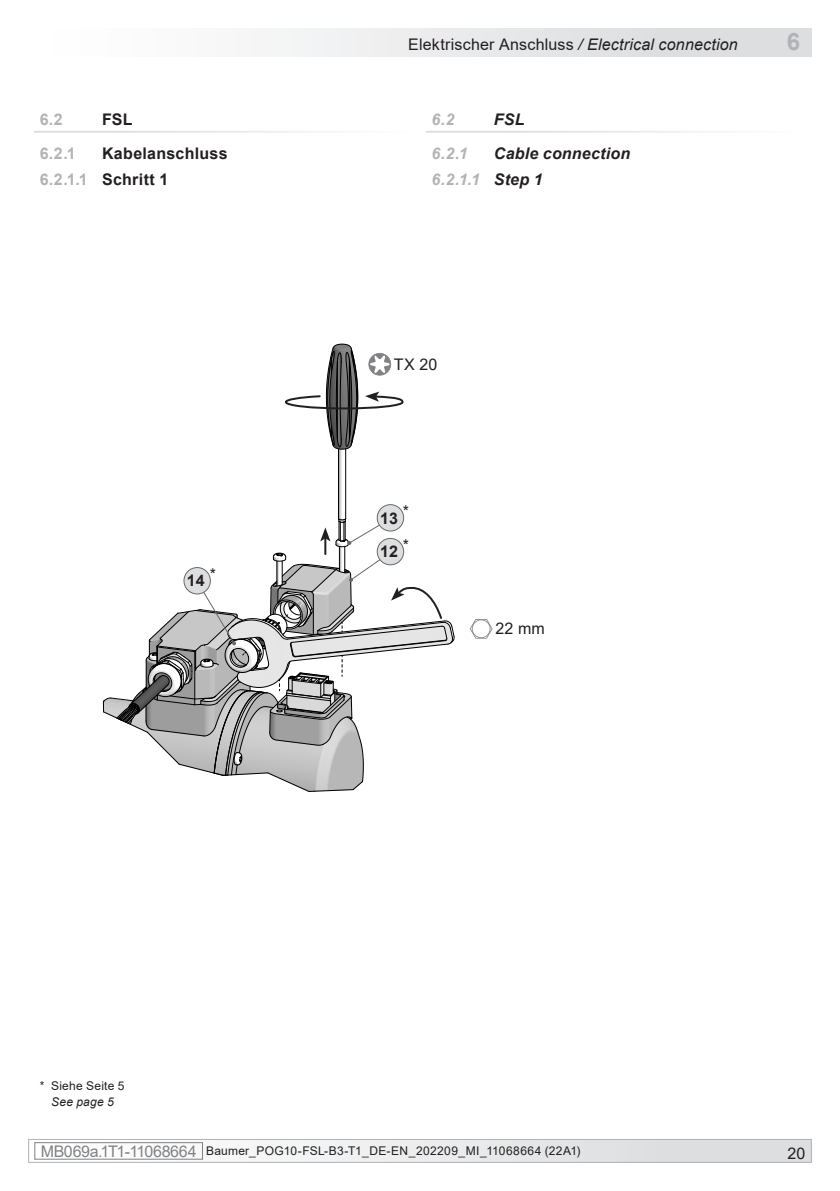
<style>
.page{position:relative;width:840px;height:1191px;background:#fff}
.page>*{position:absolute;margin:0;border:0;box-sizing:border-box;transform-origin:0 0}
.MB-Leiste_oben_recht{font:700 24px "Arial";color:#b2b3b7}
.MB-Leiste_oben_recht-2{font:16px "Arial";letter-spacing:.01em;color:#231f20}
.Kapitel_1-1-1-1_DE{font:700 16px "Arial";letter-spacing:.02em;color:#231f20}
.Kapitel_1-1-1_EN{font:italic 700 16px "Arial";letter-spacing:.015em;color:#231f20}
.Kapitel_1-1-1_DE{font:700 16px "Arial";letter-spacing:.015em;color:#231f20}
.Kapitel_1-1-1-1_EN{font:italic 700 16px "Arial";color:#b2b3b7}
.DE_links{font:16px "Arial";letter-spacing:.02em;color:#231f20}
.Bezugszahl_Inhalt{font:700 16px "Arial";color:#231f20}
.Kapitel_1-1-1_DE-2{font:700 16px "Arial";color:#b2b3b7}
.Kapitel_1-1-1_EN-2{font:italic 700 16px "Arial";color:#b2b3b7}
.Kapitel_1-1_DE{font:700 16px "Arial";color:#b2b3b7}
.Kapitel_1-1_DE-2{font:700 16px "Arial";color:#231f20}
.Kapitel_1-1_EN{font:italic 700 16px "Arial";color:#b2b3b7}
.Kapitel_1-1_EN-2{font:italic 700 16px "Arial";color:#231f20}
.t1{font:12px/16px "Arial";letter-spacing:.025em;color:#231f20;text-align:center}
.s1{color:#b2b3b7}
.s2{font-style:italic}
.s3{color:#231f20}
.s4{font-size:16px;color:#808285}
</style>
<div class="page">
<div style="left:29px;top:1139px;width:781px;height:23px;background:linear-gradient(to right,#f8f8f8,#dbdddf)"></div>
<div style="left:35px;top:1142px;width:168px;height:17px;border:1px solid #808285"></div>
<div style="left:28px;top:1139px;width:783px;height:23px;border:1px solid #b2b3b7"></div>
<hr style="left:338px;top:449px;width:1px;height:69px;background:#000">
<hr style="left:345px;top:449px;width:1px;height:69px;background:#000">
<div style="left:377px;top:504px;width:26px;height:27px;background:#dddee0;border-radius:50%"></div>
<div style="left:376px;top:504px;width:28px;height:27px;border:1px solid #67696b;border-radius:50%"></div>
<svg style="left:103px;top:517px;width:351px;height:275px"></svg>
<div style="left:184px;top:567px;width:26px;height:27px;background:#dddee0;border-radius:50%"></div>
<div style="left:183px;top:567px;width:28px;height:27px;border:1px solid #67696b;border-radius:50%"></div>
<div style="left:28px;top:28px;width:783px;height:29px;background:linear-gradient(to right,#fff,#d8d9dc)"></div>
<svg style="left:285px;top:344px;width:119px;height:105px"></svg>
<svg style="left:470px;top:619px;width:22px;height:19px"></svg>
<p class="Kapitel_1-1_DE" style="left:40px;top:108px;width:25px">6.2</p>
<p class="Kapitel_1-1_DE-2" style="left:102px;top:108px;width:32px">FSL</p>
<p class="Kapitel_1-1-1_DE-2" style="left:40px;top:142px;width:37px">6.2.1</p>
<p class="Kapitel_1-1-1_DE" style="left:102px;top:142px;width:127px">Kabelanschluss</p>
<p class="Kapitel_1-1-1-1_DE" style="left:40px;top:168px;width:130px"><span class="s1">6.2.1.1</span> Schritt 1</p>
<p class="DE_links" style="left:209px;top:563px;width:8px">*</p>
<p class="Bezugszahl_Inhalt" style="left:187px;top:569px;width:19px">14</p>
<p class="MB-Leiste_oben_recht-2" style="left:408px;top:33px;width:331px">Elektrischer Anschluss <span class="s2">/ Electrical connection</span></p>
<p class="MB-Leiste_oben_recht" style="left:786px;top:24px;width:15px">6</p>
<p class="Kapitel_1-1_EN" style="left:431px;top:109px;width:25px">6.2</p>
<p class="Kapitel_1-1_EN-2" style="left:493px;top:109px;width:32px">FSL</p>
<p class="Kapitel_1-1-1_EN-2" style="left:431px;top:143px;width:38px">6.2.1</p>
<p class="Kapitel_1-1-1_EN" style="left:493px;top:143px;width:138px">Cable connection</p>
<p class="Kapitel_1-1-1-1_EN" style="left:431px;top:169px;width:113px">6.2.1.1 <span class="s3">Step 1</span></p>
<p class="DE_links" style="left:394px;top:353px;width:45px">TX 20</p>
<p class="DE_links" style="left:403px;top:500px;width:8px">*</p>
<p class="DE_links" style="left:403px;top:534px;width:8px">*</p>
<p class="Bezugszahl_Inhalt" style="left:380px;top:506px;width:19px">13</p>
<p class="Bezugszahl_Inhalt" style="left:380px;top:540px;width:19px">12</p>
<p class="DE_links" style="left:495px;top:617px;width:51px">22 mm</p>
<p class="t1" style="left:40px;top:1077px;width:86px">* Siehe Seite 5<br><span class="s2">See page 5</span></p>
<p class="t1" style="left:41px;top:1143px;width:541px"><span class="s4">MB069a.1T1 - 11068664</span> Baumer_POG10-FSL-B3-T1_DE-EN_202209_MI_11068664 (22A1)</p>
<h2 class="MB-Leiste_oben_recht-2" style="left:787px;top:1142px;width:19px">20</h2>
</div>
